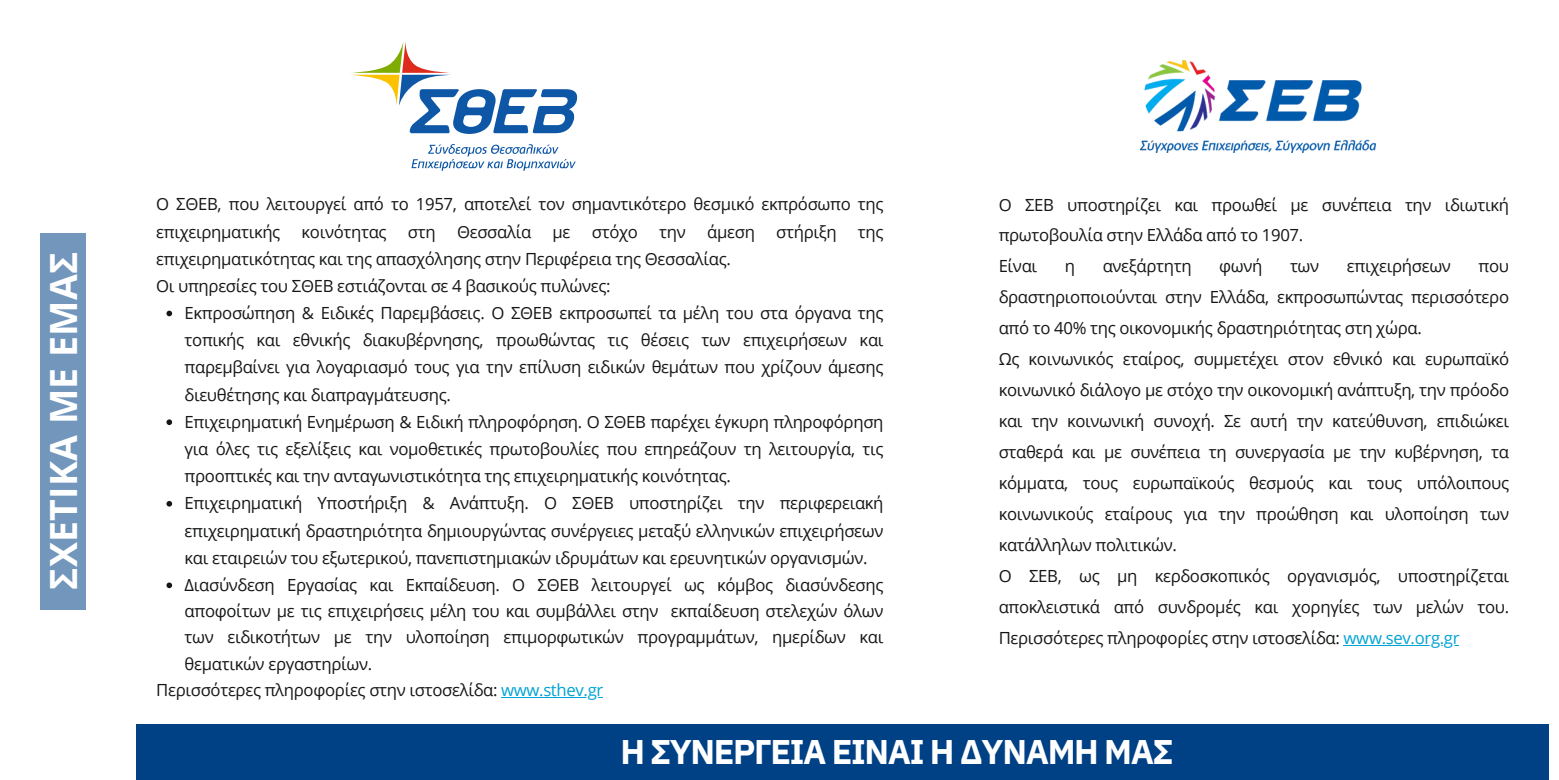
<style>
.page{position:relative;width:1559px;height:780px;background:#fff}
.page>*{position:absolute;margin:0;border:0;box-sizing:border-box;transform-origin:0 0}
.t1{font:700 37.5px "Open Sans";letter-spacing:.01em;color:#fff}
.t2{font:700 34.12px "IBM Plex Sans";letter-spacing:-.04em;color:#fff}
.t3{font:16.75px/31px "Open Sans";letter-spacing:-.02em;color:#151616;text-align:justify}
.s1{color:#00a3d4}
</style>
<div class="page">
<div style="left:136px;top:724px;width:1413px;height:56px;background:#004085"></div>
<div style="left:41px;top:234px;width:45px;height:376px;background:#7396bc"></div>
<svg style="left:411px;top:144px;width:165px;height:27px"></svg>
<svg style="left:350px;top:42px;width:228px;height:92px"></svg>
<img style="left:1140px;top:60px;width:235px;height:92px">
<hr style="left:1343px;top:645px;width:116px;height:1px;background:#00a3d4">
<svg style="left:166px;top:311px;width:6px;height:5px"></svg>
<svg style="left:166px;top:419px;width:6px;height:6px"></svg>
<svg style="left:166px;top:501px;width:6px;height:6px"></svg>
<svg style="left:166px;top:583px;width:6px;height:5px"></svg>
<hr style="left:501px;top:697px;width:102px;height:1px;background:#00a3d4">
<h1 class="t1" style="left:37px;top:590px;width:340px;rotate:-90deg">ΣΧΕΤΙΚΑ ΜΕ ΕΜΑΣ</h1>
<p class="t3" style="left:156px;top:190px;width:729px;line-height:27.2px">Ο ΣΘΕΒ, που λειτουργεί από το 1957, αποτελεί τον σημαντικότερο θεσμικό εκπρόσωπο της επιχειρηματικής</p>
<p class="t3" style="left:302px;top:216px;width:87px">κοινότητας</p>
<p class="t3" style="left:408px;top:216px;width:29px">στη</p>
<p class="t3" style="left:457px;top:216px;width:76px">Θεσσαλία</p>
<p class="t3" style="left:553px;top:216px;width:19px">με</p>
<p class="t3" style="left:592px;top:216px;width:48px">στόχο</p>
<p class="t3" style="left:659px;top:216px;width:28px">την</p>
<p class="t3" style="left:707px;top:216px;width:49px">άμεση</p>
<p class="t3" style="left:776px;top:216px;width:62px">στήριξη</p>
<p class="t3" style="left:858px;top:216px;width:27px">της</p>
<p class="t3" style="left:156px;top:243px;width:576px">επιχειρηματικότητας και της απασχόλησης στην Περιφέρεια της Θεσσαλίας.</p>
<p class="t3" style="left:156px;top:270px;width:456px">Οι υπηρεσίες του ΣΘΕΒ εστιάζονται σε 4 βασικούς πυλώνες:</p>
<p class="t3" style="left:185px;top:299px;width:700px;line-height:27.2px">Εκπροσώπηση &amp; Ειδικές Παρεμβάσεις. Ο ΣΘΕΒ εκπροσωπεί τα μέλη του στα όργανα της τοπικής και εθνικής διακυβέρνησης, προωθώντας τις θέσεις των επιχειρήσεων και παρεμβαίνει για λογαριασμό τους για την επίλυση ειδικών θεμάτων που χρίζουν άμεσης διευθέτησης και διαπραγμάτευσης.</p>
<p class="t3" style="left:185px;top:408px;width:700px;line-height:27.2px">Επιχειρηματική Ενημέρωση &amp; Ειδική πληροφόρηση. Ο ΣΘΕΒ παρέχει έγκυρη πληροφόρηση για όλες τις εξελίξεις και νομοθετικές πρωτοβουλίες που επηρεάζουν τη λειτουργία, τις προοπτικές και την ανταγωνιστικότητα της επιχειρηματικής κοινότητας.</p>
<p class="t3" style="left:185px;top:489px;width:700px;line-height:27.2px">Επιχειρηματική Υποστήριξη &amp; Ανάπτυξη. Ο ΣΘΕΒ υποστηρίζει την περιφερειακή επιχειρηματική δραστηριότητα δημιουργώντας συνέργειες μεταξύ ελληνικών επιχειρήσεων και εταιρειών του εξωτερικού, πανεπιστημιακών ιδρυμάτων και ερευνητικών οργανισμών.</p>
<p class="t3" style="left:185px;top:571px;width:700px;line-height:26.2px">Διασύνδεση Εργασίας και Εκπαίδευση. Ο ΣΘΕΒ λειτουργεί ως κόμβος διασύνδεσης αποφοίτων με τις επιχειρήσεις μέλη του και συμβάλλει στην εκπαίδευση στελεχών όλων των ειδικοτήτων με την υλοποίηση επιμορφωτικών προγραμμάτων, ημερίδων και θεματικών εργαστηρίων.</p>
<h1 class="t3" style="left:156px;top:674px;width:449px">Περισσότερες πληροφορίες στην ιστοσελίδα: <span class="s1">www.sthev.gr</span></h1>
<p class="t3" style="left:999px;top:189px;width:512px">Ο ΣΕΒ υποστηρίζει και προωθεί με συνέπεια την ιδιωτική πρωτοβουλία στην Ελλάδα από το 1907.</p>
<p class="t3" style="left:999px;top:250px;width:40px">Είναι</p>
<p class="t3" style="left:1065px;top:250px;width:12px">η</p>
<p class="t3" style="left:1103px;top:250px;width:90px">ανεξάρτητη</p>
<p class="t3" style="left:1219px;top:250px;width:45px">φωνή</p>
<p class="t3" style="left:1290px;top:250px;width:31px">των</p>
<p class="t3" style="left:1347px;top:250px;width:106px">επιχειρήσεων</p>
<p class="t3" style="left:999px;top:250px;width:512px;text-indent:480px">που δραστηριοποιούνται στην Ελλάδα, εκπροσωπώντας περισσότερο από το 40% της οικονομικής δραστηριότητας στη χώρα.</p>
<p class="t3" style="left:999px;top:343px;width:512px">Ως κοινωνικός εταίρος, συμμετέχει στον εθνικό και ευρωπαϊκό κοινωνικό διάλογο με στόχο την οικονομική ανάπτυξη, την πρόοδο και την κοινωνική συνοχή. Σε αυτή την κατεύθυνση, επιδιώκει σταθερά και με συνέπεια τη συνεργασία με την κυβέρνηση, τα κόμματα, τους ευρωπαϊκούς θεσμούς και τους υπόλοιπους κοινωνικούς εταίρους για την προώθηση και υλοποίηση των κατάλληλων πολιτικών.</p>
<p class="t3" style="left:999px;top:560px;width:512px">Ο ΣΕΒ, ως μη κερδοσκοπικός οργανισμός, υποστηρίζεται αποκλειστικά από συνδρομές και χορηγίες των μελών του.<br>Περισσότερες πληροφορίες στην ιστοσελίδα: <span class="s1">www.sev.org.gr</span></p>
<p class="t2" style="left:620px;top:729px;width:555px">Η ΣΥΝΕΡΓΕΙΑ ΕΙΝΑΙ Η ΔΥΝΑΜΗ ΜΑΣ</p>
</div>
